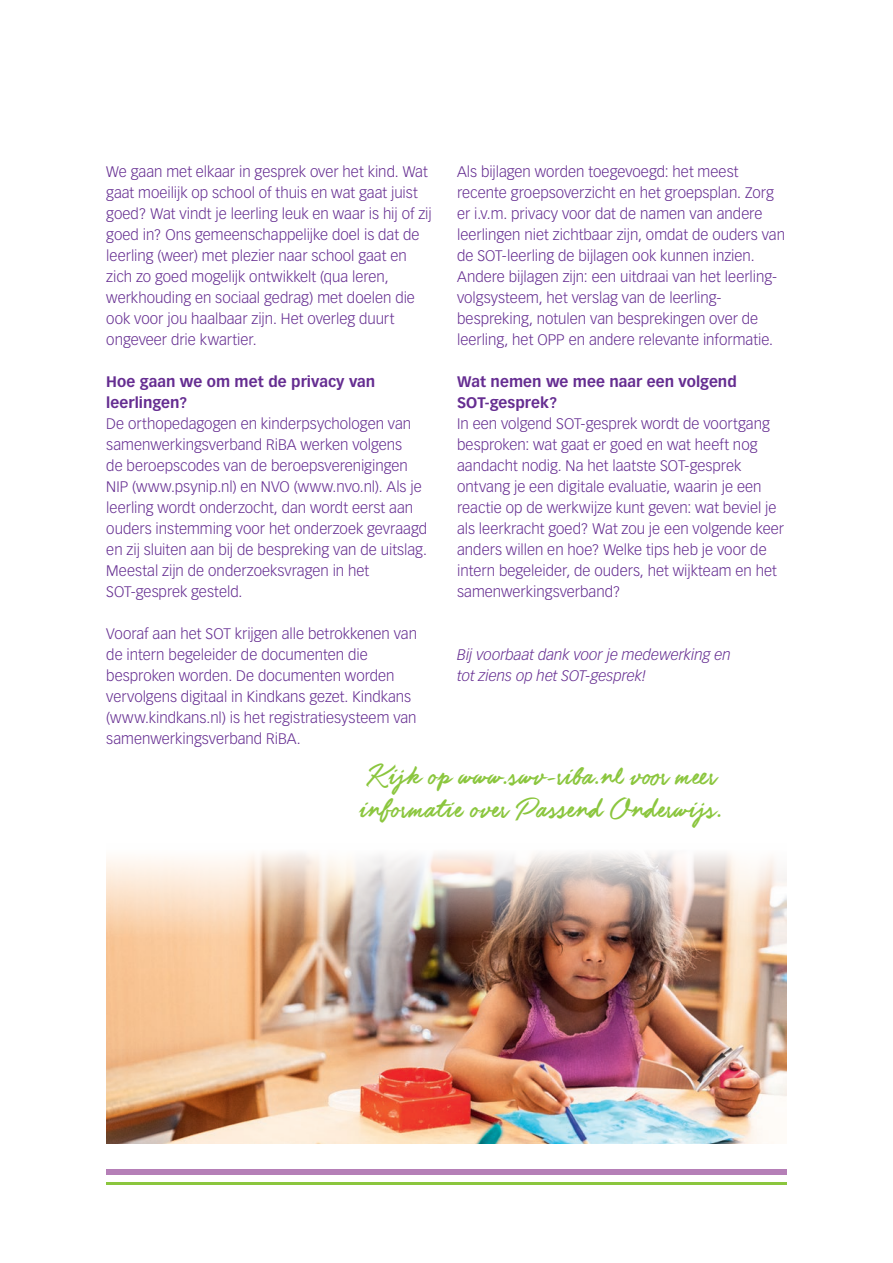
<style>
.page{position:relative;width:893px;height:1263px;background:#fff}
.page>*{position:absolute;margin:0;border:0;box-sizing:border-box;transform-origin:0 0}
.t1{font:31.65px/33px "Guld Script PERSONALUSEONLY";letter-spacing:.01em;color:#8bc63e}
.t2{font:300 15px/21px "Vectora LT";color:#652d91}
.t3{font:700 15px/21px "Vectora LT";letter-spacing:.005em;color:#652d91}
.t4{font:italic 300 15px/21px "Vectora LT";color:#652d91}
</style>
<div class="page">
<div style="left:106px;top:1169px;width:681px;height:6px;background:#b57fb7"></div>
<hr style="left:106px;top:1182px;width:681px;height:2px;background:#8bc63e">
<img style="left:106px;top:853px;width:681px;height:291px">
<p class="t2" style="left:106px;top:161px;width:327px">We gaan met elkaar in gesprek over het kind. Wat gaat moeilijk op school of thuis en wat gaat juist goed? Wat vindt je leerling leuk en waar is hij of zij goed in? Ons gemeenschappelijke doel is dat de leerling (weer) met plezier naar school gaat en zich zo goed mogelijk ontwikkelt (qua leren, werkhouding en sociaal gedrag) met doelen die ook voor jou haalbaar zijn. Het overleg duurt ongeveer drie kwartier.</p>
<p class="t3" style="left:106px;top:371px;width:271px">Hoe gaan we om met de privacy van leerlingen?</p>
<p class="t2" style="left:106px;top:413px;width:322px">De orthopedagogen en kinderpsychologen van samenwerkingsverband RiBA werken volgens<br>de beroepscodes van de beroepsverenigingen NIP (www.psynip.nl) en NVO (www.nvo.nl). Als je leerling wordt onderzocht, dan wordt eerst aan ouders instemming voor het onderzoek gevraagd en zij sluiten aan bij de bespreking van de uitslag.<br>Meestal zijn de onderzoeksvragen in het SOT-gesprek gesteld.</p>
<p class="t2" style="left:106px;top:623px;width:312px">Vooraf aan het SOT krijgen alle betrokkenen van de intern begeleider de documenten die besproken worden. De documenten worden vervolgens digitaal in Kindkans gezet. Kindkans (www.kindkans.nl) is het registratiesysteem van samenwerkingsverband RiBA.</p>
<p class="t2" style="left:457px;top:161px;width:329px">Als bijlagen worden toegevoegd: het meest recente groepsoverzicht en het groepsplan. Zorg er i.v.m. privacy voor dat de namen van andere leerlingen niet zichtbaar zijn, omdat de ouders van de SOT-leerling de bijlagen ook kunnen inzien.<br>Andere bijlagen zijn: een uitdraai van het leerling&shy;volgsysteem, het verslag van de leerling&shy;bespreking, notulen van besprekingen over de leerling, het OPP en andere relevante informatie.</p>
<p class="t3" style="left:457px;top:371px;width:281px">Wat nemen we mee naar een volgend<br>SOT-gesprek?</p>
<p class="t2" style="left:457px;top:413px;width:328px">In een volgend SOT-gesprek wordt de voortgang besproken: wat gaat er goed en wat heeft nog aandacht nodig. Na het laatste SOT-gesprek ontvang je een digitale evaluatie, waarin je een reactie op de werkwijze kunt geven: wat beviel je als leerkracht goed? Wat zou je een volgende keer anders willen en hoe? Welke tips heb je voor de intern begeleider, de ouders, het wijkteam en het samenwerkingsverband?</p>
<p class="t4" style="left:457px;top:644px;width:275px">Bij voorbaat dank voor je medewerking en tot ziens op het SOT-gesprek!</p>
<h1 class="t1" style="left:360px;top:761px;width:365px">Kijk op www.swv-riba.nl voor meer informatie over Passend Onderwijs.</h1>
</div>
